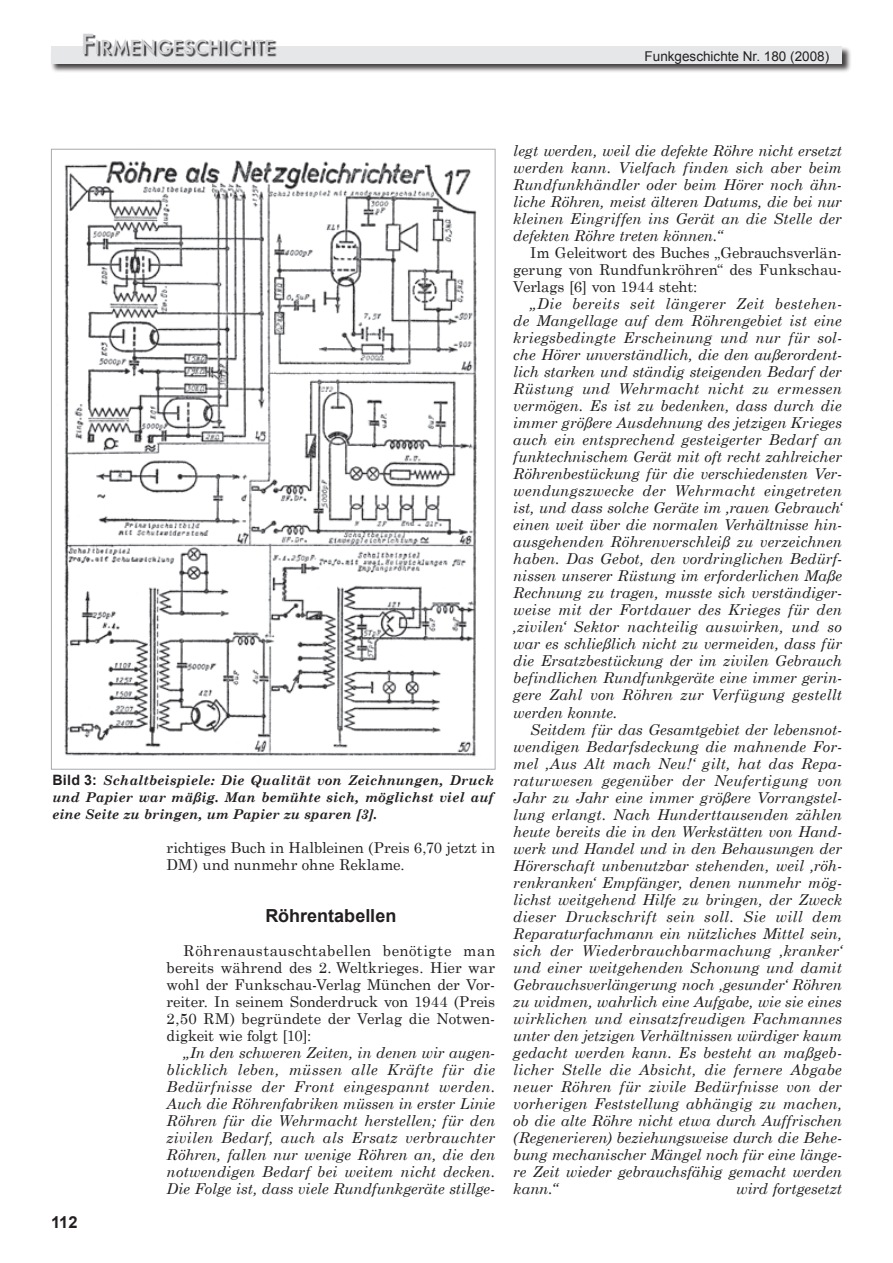
<style>
.page{position:relative;width:893px;height:1263px;background:#fff}
.page>*{position:absolute;margin:0;border:0;box-sizing:border-box;transform-origin:0 0}
.t1{font:500 18.9px "Futura";color:#d1d2d4}
.t2{font:700 18px "Arial";color:#231f20}
.t3{font:700 16.5px "Arial";color:#231f20}
.t4{font:italic 15px/17px "Century Schoolbook";color:#231f20;text-align:justify}
.t5{font:15px/17px "Century Schoolbook";letter-spacing:-.005em;color:#231f20;text-align:justify}
.t6{font:italic 700 13.5px/17px "Century Schoolbook";letter-spacing:-.005em;color:#231f20;text-align:justify}
.t7{font:13.5px "Arial";color:#231f20}
.s1{font-size:27px}
.s2{font-family:"Arial";font-style:normal;font-size:14.25px}
</style>
<div class="page">
<div style="left:51px;top:47px;width:806px;height:34px;background:#231f20;opacity:.85"></div>
<div style="left:51px;top:47px;width:791px;height:17px;background:#e6e7e9"></div>
<div style="left:84px;top:35px;width:356px;height:41px;background:#231f20;opacity:.85"></div>
<img style="left:64px;top:160px;width:413px;height:597px">
<p class="t1" style="left:81px;top:34px;width:195px"><span class="s1">F</span>IRMENGESCHICHTE</p>
<p class="t7" style="left:645px;top:48px;width:186px">Funkgeschichte Nr. 180 (2008)</p>
<p class="t6" style="left:52px;top:772px;width:443px"><span class="s2">Bild 3:</span> Schaltbeispiele: Die Qualität von Zeichnungen, Druck und Papier war mäßig. Man bemühte sich, möglichst viel auf eine Seite zu bringen, um Papier zu sparen [3].</p>
<p class="t3" style="left:51px;top:1212px;width:28px">112</p>
<p class="t5" style="left:167px;top:839px;width:330px">richtiges Buch in Halbleinen (Preis 6,70 jetzt in<br>DM) und nunmehr ohne Reklame.</p>
<p class="t2" style="left:265px;top:905px;width:132px">Röhrentabellen</p>
<p class="t5" style="left:167px;top:941px;width:330px;text-indent:17px">Röhrenaustauschtabellen benötigte man bereits während des 2. Weltkrieges. Hier war wohl der Funkschau-Verlag München der Vor&shy;reiter. In seinem Sonderdruck von 1944 (Preis 2,50 RM) begründete der Verlag die Notwen&shy;digkeit wie folgt [10]:</p>
<p class="t4" style="left:167px;top:1043px;width:330px;text-indent:17px">„In den schweren Zeiten, in denen wir augen&shy;blicklich leben, müssen alle Kräfte für die Bedürfnisse der Front eingespannt werden.<br>Auch die Röhrenfabriken müssen in erster Linie Röhren für die Wehrmacht herstellen; für den zivilen Bedarf, auch als Ersatz verbrauchter Röhren, fallen nur wenige Röhren an, die den notwendigen Bedarf bei weitem nicht decken.<br>Die Folge ist, dass viele Rundfunkgeräte stillge-</p>
<p class="t4" style="left:513px;top:142px;width:330px">legt werden, weil die defekte Röhre nicht ersetzt werden kann. Vielfach finden sich aber beim Rundfunkhändler oder beim Hörer noch ähn&shy;liche Röhren, meist älteren Datums, die bei nur kleinen Eingriffen ins Gerät an die Stelle der defekten Röhre treten können.“</p>
<p class="t5" style="left:513px;top:244px;width:330px;text-indent:17px">Im Geleitwort des Buches „Gebrauchsverlän&shy;gerung von Rundfunkröhren“ des Funkschau-Verlags [6] von 1944 steht:</p>
<p class="t4" style="left:513px;top:295px;width:330px;text-indent:17px">„Die bereits seit längerer Zeit bestehen&shy;de Mangellage auf dem Röhrengebiet ist eine kriegsbedingte Erscheinung und nur für sol&shy;che Hörer unverständlich, die den außerordent&shy;lich starken und ständig steigenden Bedarf der Rüstung und Wehrmacht nicht zu ermessen vermögen. Es ist zu bedenken, dass durch die immer größere Ausdehnung des jetzigen Krieges auch ein entsprechend gesteigerter Bedarf an funktechnischem Gerät mit oft recht zahlreicher Röhrenbestückung für die verschiedensten Ver&shy;wendungszwecke der Wehrmacht eingetreten ist, und dass solche Geräte im ‚rauen Gebrauch‘ einen weit über die normalen Verhältnisse hin&shy;ausgehenden Röhrenverschleiß zu verzeichnen haben. Das Gebot, den vordringlichen Bedürf&shy;nissen unserer Rüstung im erforderlichen Maße Rechnung zu tragen, musste sich verständiger&shy;weise mit der Fortdauer des Krieges für den ‚zivilen‘ Sektor nachteilig auswirken, und so war es schließlich nicht zu vermeiden, dass für die Ersatzbestückung der im zivilen Gebrauch befindlichen Rundfunkgeräte eine immer gerin&shy;gere Zahl von Röhren zur Verfügung gestellt werden konnte.</p>
<p class="t4" style="left:513px;top:720px;width:330px;text-indent:17px">Seitdem für das Gesamtgebiet der lebensnot&shy;wendigen Bedarfsdeckung die mahnende For&shy;mel ‚Aus Alt mach Neu!‘ gilt, hat das Repa&shy;raturwesen gegenüber der Neufertigung von Jahr zu Jahr eine immer größere Vorrangstel&shy;lung erlangt. Nach Hunderttausenden zählen heute bereits die in den Werkstätten von Hand&shy;werk und Handel und in den Behausungen der Hörerschaft unbenutzbar stehenden, weil ‚röh&shy;renkranken‘ Empfänger, denen nunmehr mög&shy;lichst weitgehend Hilfe zu bringen, der Zweck dieser Druckschrift sein soll. Sie will dem Reparaturfachmann ein nützliches Mittel sein, sich der Wiederbrauchbarmachung ‚kranker‘ und einer weitgehenden Schonung und damit Gebrauchsverlängerung noch ‚gesunder‘ Röhren zu widmen, wahrlich eine Aufgabe, wie sie eines wirklichen und einsatzfreudigen Fachmannes unter den jetzigen Verhältnissen würdiger kaum gedacht werden kann. Es besteht an maßgeb&shy;licher Stelle die Absicht, die fernere Abgabe neuer Röhren für zivile Bedürfnisse von der vorherigen Feststellung abhängig zu machen, ob die alte Röhre nicht etwa durch Auffrischen (Regenerieren) beziehungsweise durch die Behe&shy;bung mechanischer Mängel noch für eine länge&shy;re Zeit wieder gebrauchsfähig gemacht werden kann.“</p>
<p class="t4" style="left:736px;top:1180px;width:107px">wird fortgesetzt</p>
</div>
